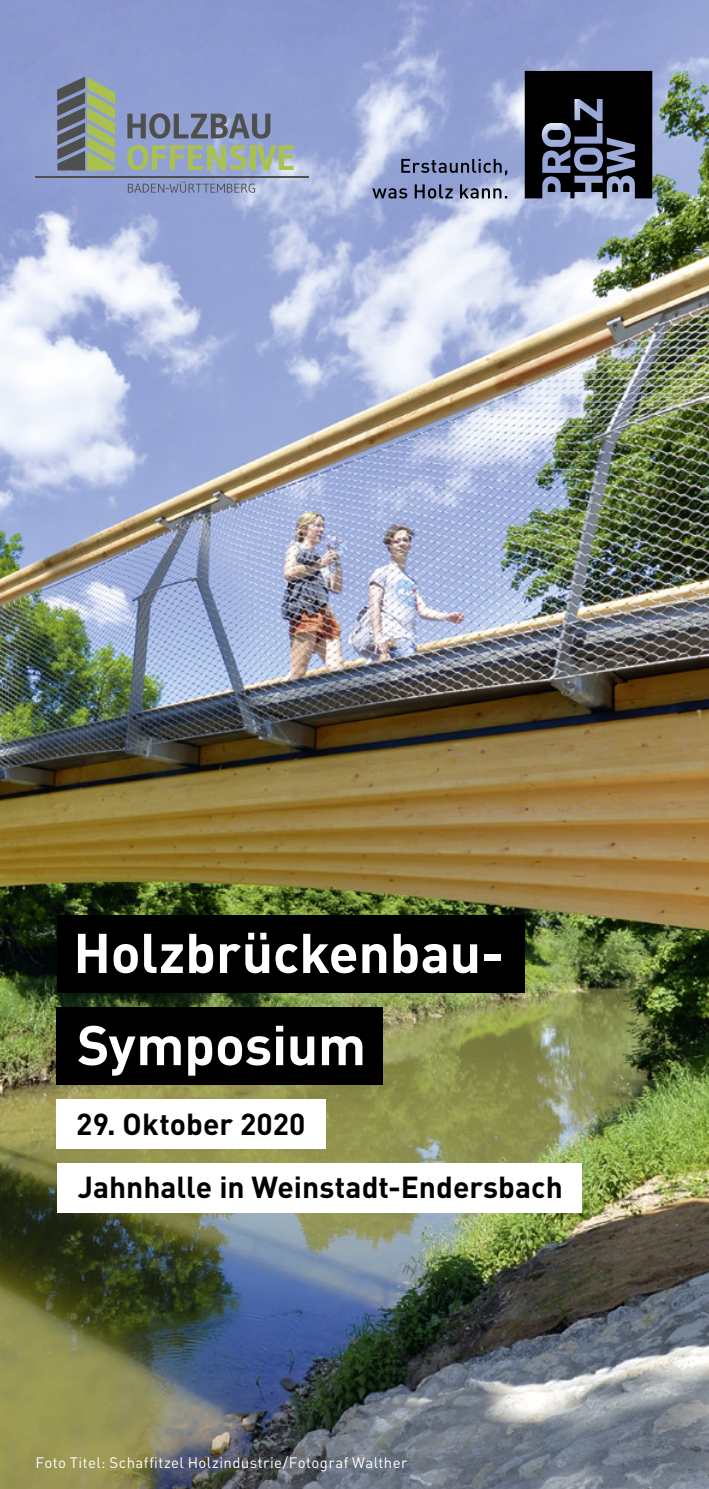
<style>
.page{position:relative;width:709px;height:1489px;background:#fff}
.page>*{position:absolute;margin:0;border:0;box-sizing:border-box;transform-origin:0 0}
.t1{font:700 55px/92.2px "DIN";letter-spacing:-.005em;color:#fff}
.t2{font:700 30px/63.8px "DIN";color:#000}
.t3{font:15px "DIN";letter-spacing:.025em;color:#fff}
</style>
<div class="page">
<img style="left:0;top:0;width:709px;height:1488px">
<div style="left:57px;top:914px;width:467px;height:78px;background:#000"></div>
<div style="left:57px;top:1006px;width:326px;height:78px;background:#000"></div>
<svg style="left:525px;top:71px;width:127px;height:127px;background:#262934"></svg>
<svg style="left:372px;top:184px;width:135px;height:14px;background:#737d9d"></svg>
<svg style="left:401px;top:159px;width:106px;height:17px;background:#6c789e"></svg>
<div style="left:57px;top:1098px;width:269px;height:50px;background:#fff"></div>
<div style="left:57px;top:1162px;width:524px;height:50px;background:#fff"></div>
<svg style="left:57px;top:77px;width:58px;height:93px;background:#818e77"></svg>
<hr style="left:35px;top:176px;width:274px;height:2px;background:#4f4f4e">
<svg style="left:127px;top:113px;width:143px;height:26px;background:#717a94"></svg>
<svg style="left:127px;top:145px;width:120px;height:25px;background:#9eb292"></svg>
<div style="left:250px;top:145px;width:5px;height:25px;background:#aac14f"></div>
<svg style="left:257px;top:145px;width:36px;height:25px"></svg>
<svg style="left:128px;top:182px;width:127px;height:11px"></svg>
<h1 class="t1" style="left:73px;top:904px;width:432px">Holzbrückenbau-<br>Symposium</h1>
<h2 class="t2" style="left:76px;top:1090px;width:488px">29. Oktober 2020<br>Jahnhalle in Weinstadt-Endersbach</h2>
<p class="t3" style="left:35px;top:1452px;width:373px">Foto Titel: Schaffitzel Holzindustrie/Fotograf Walther</p>
</div>
